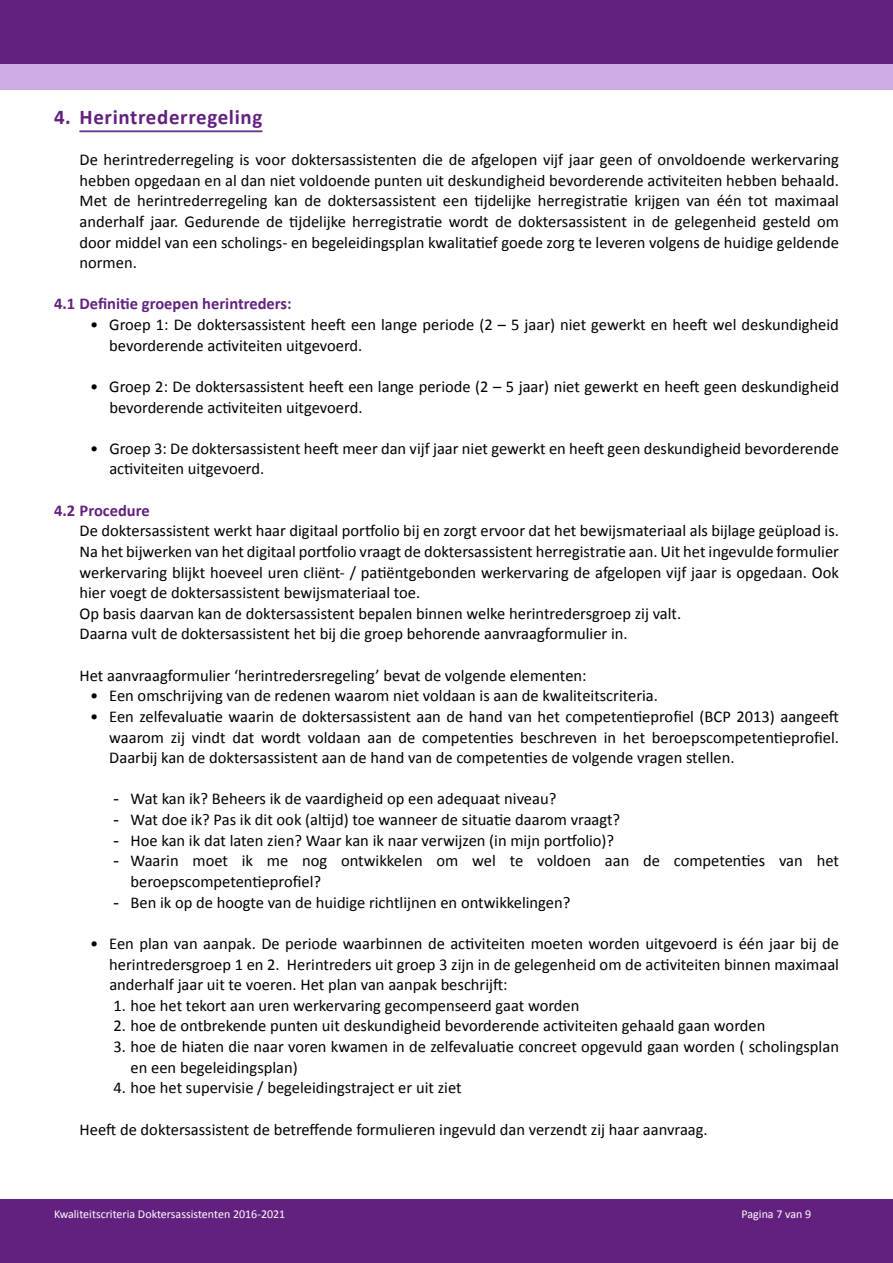
<style>
.page{position:relative;width:893px;height:1263px;background:#fff}
.page>*{position:absolute;margin:0;border:0;box-sizing:border-box;transform-origin:0 0}
.t1{font:700 21px "Calibri";letter-spacing:.03em;color:#63217f}
.t2{font:16.5px/20.7px "Calibri";color:#000}
.t3{font:700 16.5px "Calibri";color:#63217f}
.t4{font:12px "Calibri";color:#fff}
.s1{font-family:"Arial"}
</style>
<div class="page">
<div style="left:0;top:1199px;width:893px;height:64px;background:#63217f"></div>
<div style="left:0;top:0;width:893px;height:64px;background:#63217f"></div>
<div style="left:0;top:64px;width:893px;height:25px;background:#ceade6"></div>
<hr style="left:80px;top:131px;width:182px;height:1px;background:#63217f">
<p class="t1" style="left:54px;top:103px;width:210px">4. Herintrederregeling</p>
<p class="t2" style="left:80px;top:149px;width:761px;text-align:justify">De herintrederregeling is voor doktersassistenten die de afgelopen vijf jaar geen of onvoldoende werkervaring hebben opgedaan en al dan niet voldoende punten uit deskundigheid bevorderende activiteiten hebben behaald.<br>Met de herintrederregeling kan de doktersassistent een tijdelijke herregistratie krijgen van één tot maximaal anderhalf jaar. Gedurende de tijdelijke herregistratie wordt de doktersassistent in de gelegenheid gesteld om door middel van een scholings- en begeleidingsplan kwalitatief goede zorg te leveren volgens de huidige geldende normen.</p>
<p class="t3" style="left:54px;top:293px;width:239px">4.1 Definitie groepen herintreders:</p>
<p class="t2" style="left:109px;top:314px;width:731px;text-indent:-19px">• Groep 1: De doktersassistent heeft een lange periode (2 – 5 jaar) niet gewerkt en heeft wel deskundigheid bevorderende activiteiten uitgevoerd.</p>
<p class="t2" style="left:109px;top:376px;width:731px;text-indent:-19px">• Groep 2: De doktersassistent heeft een lange periode (2 – 5 jaar) niet gewerkt en heeft geen deskundigheid bevorderende activiteiten uitgevoerd.</p>
<p class="t2" style="left:109px;top:438px;width:731px;text-indent:-19px">• Groep 3: De doktersassistent heeft meer dan vijf jaar niet gewerkt en heeft geen deskundigheid bevorderende activiteiten uitgevoerd.</p>
<p class="t3" style="left:54px;top:500px;width:97px">4.2 Procedure</p>
<p class="t2" style="left:80px;top:520px;width:761px">De doktersassistent werkt haar digitaal portfolio bij en zorgt ervoor dat het bewijsmateriaal als bijlage geüpload is.<br>Na het bijwerken van het digitaal portfolio vraagt de doktersassistent herregistratie aan. Uit het ingevulde formulier werkervaring blijkt hoeveel uren cliënt- / patiëntgebonden werkervaring de afgelopen vijf jaar is opgedaan. Ook hier voegt de doktersassistent bewijsmateriaal toe.<br>Op basis daarvan kan de doktersassistent bepalen binnen welke herintredersgroep zij valt.<br>Daarna vult de doktersassistent het bij die groep behorende aanvraagformulier in.</p>
<p class="t2" style="left:80px;top:665px;width:509px">Het aanvraagformulier ‘herintredersregeling’ bevat de volgende elementen:</p>
<p class="t2" style="left:90px;top:685px;width:569px">• Een omschrijving van de redenen waarom niet voldaan is aan de kwaliteitscriteria.</p>
<p class="t2" style="left:109px;top:706px;width:731px;text-align:justify;text-indent:-19px">• Een zelfevaluatie waarin de doktersassistent aan de hand van het competentieprofiel (BCP 2013) aangeeft waarom zij vindt dat wordt voldaan aan de competenties beschreven in het beroepscompetentieprofiel.<br>Daarbij kan de doktersassistent aan de hand van de competenties de volgende vragen stellen.</p>
<p class="t2" style="left:114px;top:789px;width:444px"><span class="s1">-</span> Wat kan ik? Beheers ik de vaardigheid op een adequaat niveau?</p>
<p class="t2" style="left:114px;top:809px;width:508px"><span class="s1">-</span> Wat doe ik? Pas ik dit ook (altijd) toe wanneer de situatie daarom vraagt?</p>
<p class="t2" style="left:114px;top:830px;width:502px"><span class="s1">-</span> Hoe kan ik dat laten zien? Waar kan ik naar verwijzen (in mijn portfolio)?</p>
<p class="t2" style="left:131px;top:850px;width:710px;text-indent:-17px"><span class="s1">-</span> Waarin moet ik me nog ontwikkelen om wel te voldoen aan de competenties van het beroepscompetentieprofiel?</p>
<p class="t2" style="left:114px;top:892px;width:458px"><span class="s1">-</span> Ben ik op de hoogte van de huidige richtlijnen en ontwikkelingen?</p>
<p class="t2" style="left:109px;top:933px;width:731px;text-align:justify;text-indent:-19px">• Een plan van aanpak. De periode waarbinnen de activiteiten moeten worden uitgevoerd is één jaar bij de herintredersgroep 1 en 2. Herintreders uit groep 3 zijn in de gelegenheid om de activiteiten binnen maximaal anderhalf jaar uit te voeren. Het plan van aanpak beschrijft:</p>
<p class="t2" style="left:114px;top:995px;width:467px">1. hoe het tekort aan uren werkervaring gecompenseerd gaat worden</p>
<p class="t2" style="left:114px;top:1015px;width:653px">2. hoe de ontbrekende punten uit deskundigheid bevorderende activiteiten gehaald gaan worden</p>
<p class="t2" style="left:131px;top:1036px;width:710px;text-indent:-17px">3. hoe de hiaten die naar voren kwamen in de zelfevaluatie concreet opgevuld gaan worden ( scholingsplan en een begeleidingsplan)</p>
<p class="t2" style="left:114px;top:1077px;width:350px">4. hoe het supervisie / begeleidingstraject er uit ziet</p>
<p class="t2" style="left:80px;top:1119px;width:630px">Heeft de doktersassistent de betreffende formulieren ingevuld dan verzendt zij haar aanvraag.</p>
<p class="t4" style="left:54px;top:1206px;width:233px">Kwaliteitscriteria Doktersassistenten 2016-2021</p>
<p class="t4" style="left:742px;top:1206px;width:71px">Pagina 7 van 9</p>
</div>
